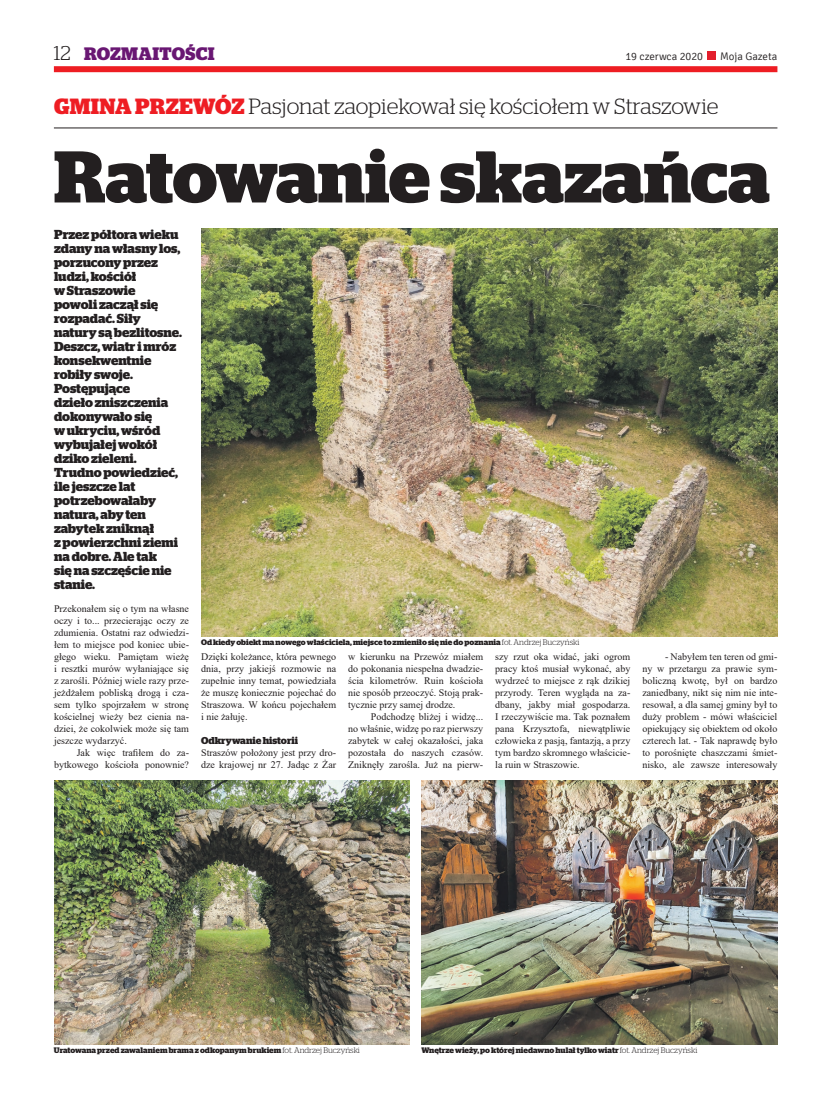
<style>
.page{position:relative;width:820px;height:1106px;background:#fff}
.page>*{position:absolute;margin:0;border:0;box-sizing:border-box;transform-origin:0 0}
.t1{font:700 73px "Stag";letter-spacing:-.005em;color:#231f20}
.t2{font:300 22px "Stag";letter-spacing:-.005em;color:#231f20}
.t3{font:700 18px "Stag";letter-spacing:.02em;color:#691773}
.t4{font:700 13px/14px "Stag";color:#231f20}
.t5{font:300 11px "Signika";color:#231f20}
.t6{font:10px/12px "Times New Roman";color:#231f20;text-align:justify}
.t7{font:700 10px "Stag";color:#231f20}
.t8{font:700 8px "Stag";color:#231f20}
.s1{font-weight:300;font-size:20px;color:#231f20}
.s2{font-weight:700;color:#ee1d23}
.s3{font-weight:300}
</style>
<div class="page">
<div style="left:54px;top:66px;width:723px;height:6px;background:#ee1d23"></div>
<div style="left:707px;top:51px;width:8px;height:9px;background:#e31f2d"></div>
<hr style="left:54px;top:128px;width:723px;height:1px;background:#231f20">
<img style="left:201px;top:228px;width:576px;height:408px">
<img style="left:421px;top:780px;width:356px;height:264px">
<img style="left:54px;top:780px;width:356px;height:264px">
<h3 class="t3" style="left:54px;top:43px;width:162px"><span class="s1">12</span> ROZMAITOŚCI</h3>
<p class="t5" style="left:625px;top:50px;width:79px">19 czerwca 2020</p>
<p class="t5" style="left:719px;top:50px;width:59px">Moja Gazeta</p>
<h2 class="t2" style="left:54px;top:93px;width:665px"><span class="s2">GMINA PRZEWÓZ</span> Pasjonat zaopiekował się kościołem w Straszowie</h2>
<h1 class="t1" style="left:54px;top:134px;width:717px">Ratowanie skazańca</h1>
<p class="t4" style="left:54px;top:227px;width:129px">Przez półtora wieku zdany na własny los, porzucony przez ludzi, kościół<br>w Straszowie<br>powoli zaczął się rozpadać. Siły natury są bezlitosne.<br>Deszcz, wiatr i mróz konsekwentnie robiły swoje.<br>Postępujące<br>dzieło zniszczenia dokonywało się<br>w ukryciu, wśród wybujałej wokół dziko zieleni.<br>Trudno powiedzieć, ile jeszcze lat potrzebowałaby natura, aby ten zabytek zniknął<br>z powierzchni ziemi na dobre. Ale tak<br>się na szczęście nie stanie.</p>
<p class="t6" style="left:54px;top:602px;width:136px">Przekonałem się o tym na własne oczy i to... przecierając oczy ze zdumienia. Ostatni raz odwiedzi&shy;łem to miejsce pod koniec ubie&shy;głego wieku. Pamiętam wieżę i resztki murów wyłaniające się z zarośli. Później wiele razy prze&shy;jeżdżałem pobliską drogą i cza&shy;sem tylko spojrzałem w stronę kościelnej wieży bez cienia na&shy;dziei, że cokolwiek może się tam jeszcze wydarzyć.</p>
<p class="t6" style="left:54px;top:746px;width:136px;text-align:right">Jak więc trafiłem do za&shy;bytkowego kościoła ponownie?</p>
<p class="t8" style="left:201px;top:637px;width:380px">Od kiedy obiekt ma nowego właściciela, miejsce to zmieniło się nie do poznania <span class="s3">fot. Andrzej Buczyński</span></p>
<p class="t6" style="left:201px;top:650px;width:136px">Dzięki koleżance, która pewnego dnia, przy jakiejś rozmowie na zupełnie inny temat, powiedziała że muszę koniecznie pojechać do Straszowa. W końcu pojechałem i nie żałuję.</p>
<p class="t7" style="left:201px;top:735px;width:99px">Odkrywanie historii</p>
<p class="t6" style="left:201px;top:746px;width:136px">Straszów położony jest przy dro&shy;dze krajowej nr 27. Jadąc z Żar</p>
<p class="t6" style="left:348px;top:650px;width:136px">w kierunku na Przewóz miałem do pokonania niespełna dwadzie&shy;ścia kilometrów. Ruin kościoła nie sposób przeoczyć. Stoją prak&shy;tycznie przy samej drodze.</p>
<p class="t6" style="left:348px;top:710px;width:136px;text-indent:23px">Podchodzę bliżej i widzę... no właśnie, widzę po raz pierwszy zabytek w całej okazałości, jaka pozostała do naszych czasów.<br>Zniknęły zarośla. Już na pierw-</p>
<p class="t6" style="left:495px;top:650px;width:136px">szy rzut oka widać, jaki ogrom pracy ktoś musiał wykonać, aby wydrzeć to miejsce z rąk dzikiej przyrody. Teren wygląda na za&shy;dbany, jakby miał gospodarza.<br>I rzeczywiście ma. Tak poznałem pana Krzysztofa, niewątpliwie człowieka z pasją, fantazją, a przy tym bardzo skromnego właścicie&shy;la ruin w Straszowie.</p>
<p class="t6" style="left:642px;top:650px;width:136px;text-indent:23px">- Nabyłem ten teren od gmi&shy;ny w przetargu za prawie sym&shy;boliczną kwotę, był on bardzo zaniedbany, nikt się nim nie inte&shy;resował, a dla samej gminy był to duży problem - mówi właściciel opiekujący się obiektem od około czterech lat. - Tak naprawdę było to porośnięte chaszczami śmiet&shy;nisko, ale zawsze interesowały</p>
<p class="t8" style="left:54px;top:1045px;width:307px">Uratowana przed zawalaniem brama z odkopanym brukiem <span class="s3">fot. Andrzej Buczyński</span></p>
<p class="t8" style="left:421px;top:1045px;width:277px">Wnętrze wieży, po której niedawno hulał tylko wiatr <span class="s3">fot. Andrzej Buczyński</span></p>
</div>
